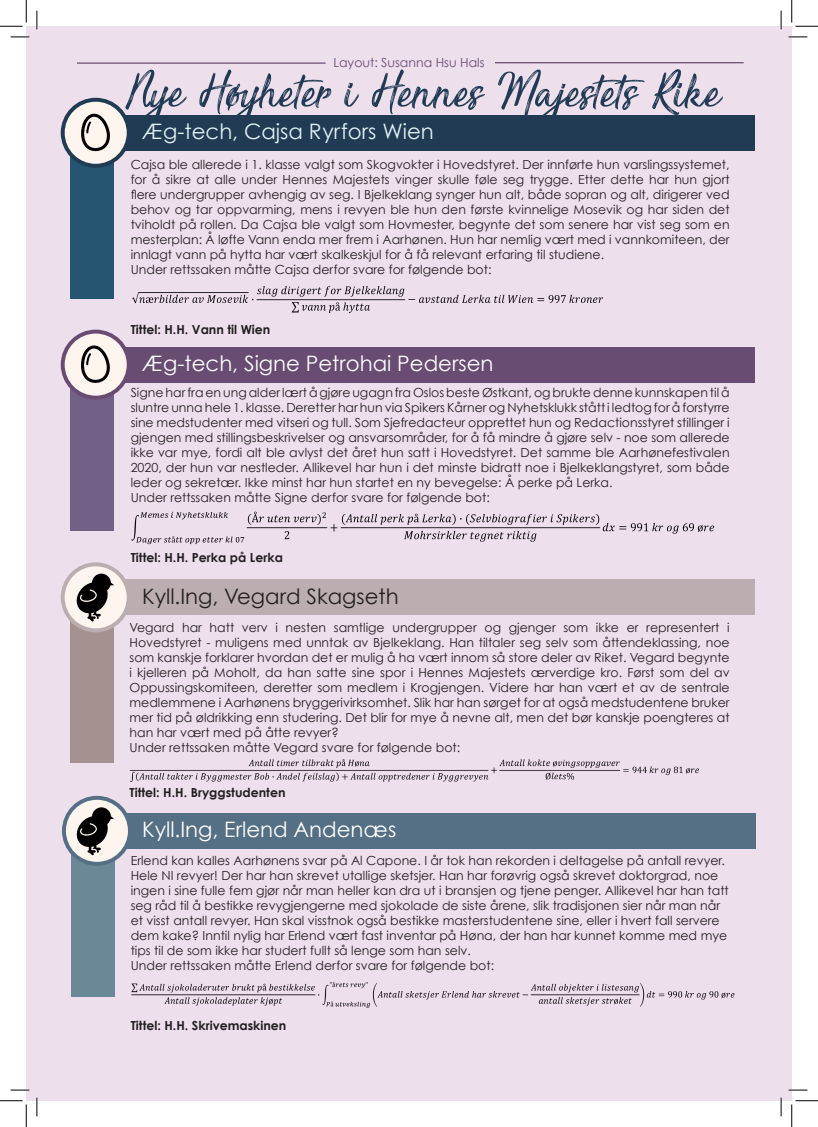
<style>
.page{position:relative;width:818px;height:1127px;background:#fff}
.page>*{position:absolute;margin:0;border:0;box-sizing:border-box;transform-origin:0 0}
.t1{font:65px "Sensations and Qualities";color:#203b53}
.t2{font:21.25px "Century Gothic";color:#fff}
.t3{font:21.25px "Century Gothic";color:#e0f2f5}
.t4{font:21.25px "Century Gothic";color:#231f20}
.t5{font:12.5px/15px "Century Gothic";color:#231f20;text-align:justify}
.t6{font:700 12.5px "Century Gothic";color:#231f20}
.t7{font:12.5px "Century Gothic";color:#684c72}
</style>
<div class="page">
<div style="left:26px;top:26px;width:766px;height:1074px;background:#eedfed"></div>
<hr style="left:77px;top:62px;width:249px;height:2px;background:#684c72">
<hr style="left:495px;top:62px;width:248px;height:1px;background:#684c72">
<div style="left:70px;top:133px;width:44px;height:165px;background:#255570"></div>
<div style="left:101px;top:115px;width:654px;height:36px;background:#203b53"></div>
<svg style="left:61px;top:98px;width:70px;height:70px"></svg>
<div style="left:65px;top:102px;width:62px;height:62px;background:#fef5ef;border-radius:50%"></div>
<div style="left:70px;top:364px;width:44px;height:166px;background:#736087"></div>
<div style="left:101px;top:347px;width:654px;height:35px;background:#684c72"></div>
<svg style="left:61px;top:329px;width:70px;height:70px"></svg>
<div style="left:65px;top:333px;width:62px;height:62px;background:#fef5ef;border-radius:50%"></div>
<div style="left:70px;top:597px;width:44px;height:166px;background:#a3928f"></div>
<div style="left:101px;top:579px;width:654px;height:36px;background:#bcadb0"></div>
<div style="left:61px;top:562px;width:70px;height:70px;background:#bcadb0;border-radius:50%"></div>
<div style="left:65px;top:566px;width:62px;height:62px;background:#fef5ef;border-radius:50%"></div>
<div style="left:71px;top:830px;width:44px;height:166px;background:#6a8897"></div>
<div style="left:102px;top:812px;width:654px;height:36px;background:#557085"></div>
<svg style="left:62px;top:795px;width:70px;height:70px"></svg>
<div style="left:66px;top:799px;width:62px;height:62px;background:#fef5ef;border-radius:50%"></div>
<img style="left:132px;top:286px;width:472px;height:27px">
<svg style="left:81px;top:113px;width:29px;height:39px"></svg>
<img style="left:131px;top:511px;width:584px;height:34px">
<svg style="left:81px;top:345px;width:29px;height:38px"></svg>
<img style="left:129px;top:759px;width:570px;height:23px">
<img style="left:131px;top:982px;width:604px;height:26px">
<svg style="left:75px;top:573px;width:39px;height:48px"></svg>
<svg style="left:75px;top:806px;width:39px;height:49px"></svg>
<svg style="left:11px;top:36px;width:18px;height:2px"></svg>
<svg style="left:788px;top:36px;width:19px;height:2px"></svg>
<svg style="left:11px;top:1089px;width:18px;height:1px"></svg>
<svg style="left:788px;top:1089px;width:19px;height:1px"></svg>
<svg style="left:36px;top:11px;width:2px;height:18px"></svg>
<svg style="left:36px;top:1097px;width:2px;height:18px"></svg>
<svg style="left:780px;top:11px;width:2px;height:18px"></svg>
<svg style="left:780px;top:1097px;width:2px;height:18px"></svg>
<svg style="left:0;top:0;width:27px;height:27px"></svg>
<svg style="left:0;top:1100px;width:27px;height:26px"></svg>
<svg style="left:791px;top:0;width:27px;height:27px"></svg>
<svg style="left:791px;top:1100px;width:27px;height:26px"></svg>
<p class="t7" style="left:333px;top:55px;width:153px">Layout: Susanna Hsu Hals</p>
<p class="t1" style="left:125px;top:60px;width:599px">Nye Høyheter i Hennes Majestets Rike</p>
<p class="t3" style="left:142px;top:118px;width:293px">Æg-tech, Cajsa Ryrfors Wien</p>
<p class="t5" style="left:131px;top:156px;width:600px">Cajsa ble allerede i 1. klasse valgt som Skogvokter i Hovedstyret. Der innførte hun varslingssystemet, for å sikre at alle under Hennes Majestets vinger skulle føle seg trygge. Etter dette har hun gjort flere undergrupper avhengig av seg. I Bjelkeklang synger hun alt, både sopran og alt, dirigerer ved behov og tar oppvarming, mens i revyen ble hun den første kvinnelige Mosevik og har siden det tviholdt på rollen. Da Cajsa ble valgt som Hovmester, begynte det som senere har vist seg som en mesterplan: Å løfte Vann enda mer frem i Aarhønen. Hun har nemlig vært med i vannkomiteen, der innlagt vann på hytta har vært skalkeskjul for å få relevant erfaring til studiene.</p>
<p class="t5" style="left:131px;top:261px;width:362px">Under rettssaken måtte Cajsa derfor svare for følgende bot:</p>
<p class="t6" style="left:131px;top:321px;width:141px">Tittel: H.H. Vann til Wien</p>
<p class="t2" style="left:142px;top:350px;width:353px">Æg-tech, Signe Petrohai Pedersen</p>
<p class="t5" style="left:131px;top:384px;width:600px">Signe har fra en ung alder lært å gjøre ugagn fra Oslos beste Østkant, og brukte denne kunnskapen til å sluntre unna hele 1. klasse. Deretter har hun via Spikers Kårner og Nyhetsklukk stått i ledtog for å forstyrre sine medstudenter med vitseri og tull. Som Sjefredacteur opprettet hun og Redactionsstyret stillinger i gjengen med stillingsbeskrivelser og ansvarsområder, for å få mindre å gjøre selv - noe som allerede ikke var mye, fordi alt ble avlyst det året hun satt i Hovedstyret. Det samme ble Aarhønefestivalen 2020, der hun var nestleder. Allikevel har hun i det minste bidratt noe i Bjelkeklangstyret, som både leder og sekretær. Ikke minst har hun startet en ny bevegelse: Å perke på Lerka.</p>
<p class="t5" style="left:131px;top:489px;width:361px">Under rettssaken måtte Signe derfor svare for følgende bot:</p>
<p class="t6" style="left:131px;top:549px;width:154px">Tittel: H.H. Perka på Lerka</p>
<p class="t4" style="left:142px;top:583px;width:258px">Kyll.Ing, Vegard Skagseth</p>
<p class="t5" style="left:130px;top:619px;width:602px">Vegard har hatt verv i nesten samtlige undergrupper og gjenger som ikke er representert i Hovedstyret - muligens med unntak av Bjelkeklang. Han tiltaler seg selv som åttendeklassing, noe som kanskje forklarer hvordan det er mulig å ha vært innom så store deler av Riket. Vegard begynte i kjelleren på Moholt, da han satte sine spor i Hennes Majestets ærverdige kro. Først som del av Oppussingskomiteen, deretter som medlem i Krogjengen. Videre har han vært et av de sentrale medlemmene i Aarhønens bryggerivirksomhet. Slik har han sørget for at også medstudentene bruker mer tid på øldrikking enn studering. Det blir for mye å nevne alt, men det bør kanskje poengteres at han har vært med på åtte revyer?</p>
<p class="t5" style="left:130px;top:739px;width:332px">Under rettssaken måtte Vegard svare for følgende bot:</p>
<p class="t6" style="left:130px;top:784px;width:158px">Tittel: H.H. Bryggstudenten</p>
<p class="t2" style="left:142px;top:816px;width:256px">Kyll.Ing, Erlend Andenæs</p>
<p class="t5" style="left:131px;top:852px;width:600px;text-align:left">Erlend kan kalles Aarhønens svar på Al Capone. I år tok han rekorden i deltagelse på antall revyer.<br>Hele NI revyer! Der har han skrevet utallige sketsjer. Han har forøvrig også skrevet doktorgrad, noe ingen i sine fulle fem gjør når man heller kan dra ut i bransjen og tjene penger. Allikevel har han tatt seg råd til å bestikke revygjengerne med sjokolade de siste årene, slik tradisjonen sier når man når et visst antall revyer. Han skal visstnok også bestikke masterstudentene sine, eller i hvert fall servere dem kake? Inntil nylig har Erlend vært fast inventar på Høna, der han har kunnet komme med mye tips til de som ikke har studert fullt så lenge som han selv.</p>
<p class="t5" style="left:131px;top:957px;width:365px">Under rettssaken måtte Erlend derfor svare for følgende bot:</p>
<p class="t6" style="left:131px;top:1017px;width:157px">Tittel: H.H. Skrivemaskinen</p>
</div>
